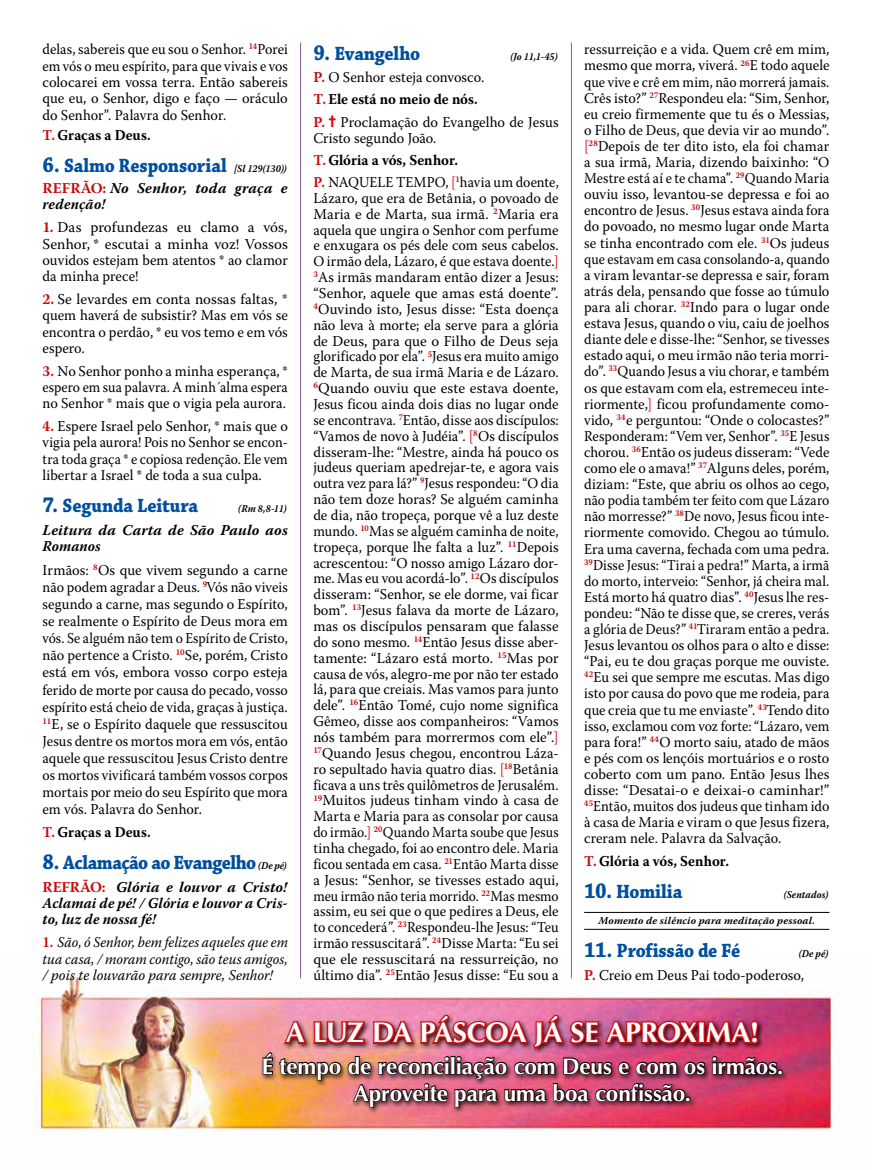
<style>
.page{position:relative;width:872px;height:1170px;background:#fff}
.page>*{position:absolute;margin:0;border:0;box-sizing:border-box;transform-origin:0 0}
.t1{font:700 28.5px "Optima";letter-spacing:-.025em;color:#fff}
.t2{font:700 22.5px/27px "Optima";letter-spacing:-.005em;color:#fff;text-align:center}
.t3{font:700 20.25px "Chaparral Pro";letter-spacing:-.01em;color:#004f9f;scale:.91 1}
.t4{font:700 20.25px "Chaparral Pro";letter-spacing:-.03em;color:#004f9f;scale:.91 1}
.t5{font:15px/15.9px "Warnock Pro";letter-spacing:.005em;color:#000;text-align:justify;scale:.95 1}
.t6{font:15px/17.1px "Warnock Pro";letter-spacing:.005em;color:#000;text-align:justify;scale:.96 1}
.t7{font:15px/16.4px "Warnock Pro";letter-spacing:.005em;color:#000;text-align:justify}
.t8{font:15px/16.4px "Warnock Pro";letter-spacing:.005em;color:#000;text-align:justify;scale:.93 1}
.t9{font:italic 700 15px/16.4px "Warnock Pro";letter-spacing:.01em;color:#000}
.t10{font:italic 15px/16.4px "Warnock Pro";color:#000;text-align:justify;scale:.92 1}
.t11{font:700 15px "Warnock Pro";letter-spacing:.005em;color:#000;scale:.95 1}
.t12{font:italic 700 10.5px "Warnock Pro";letter-spacing:.02em;color:#000}
.t13{font:italic 700 10.5px "Warnock Pro";letter-spacing:.02em;color:#000;scale:.91 1}
.s1{color:#c90c0f}
.s2{font-size:22.5px}
.s3{font-family:"Warnock Pro";font-style:italic;font-size:10.5px;color:#000}
.s4{font-style:normal;color:#c90c0f}
.s5{font-weight:700;color:#c90c0f}
.s6{font-weight:700;font-style:normal;color:#c90c0f}
.s7{font-weight:700}
.s8{font-family:"Monotype Sorts";font-size:16.5px;color:#e30613}
.s9{color:#e30613}
</style>
<div class="page">
<img style="left:34px;top:956px;width:801px;height:174px">
<img style="left:262px;top:967px;width:522px;height:163px">
<hr style="left:584px;top:911px;width:245px;height:1px;background:#000">
<hr style="left:584px;top:928px;width:245px;height:1px;background:#000">
<hr style="left:300px;top:43px;width:1px;height:935px;background:#8e5b9c">
<hr style="left:571px;top:43px;width:1px;height:935px;background:#8e5b9c">
<p class="t8" style="left:43px;top:41px;width:265px">delas, sabereis que eu sou o Senhor. <sup>14</sup>Porei em vós o meu espírito, para que vivais e vos colocarei em vossa terra. Então sabereis que eu, o Senhor, digo e faço — oráculo do Senhor”. Palavra do Senhor.</p>
<p class="t11" style="left:43px;top:126px;width:115px"><span class="s1">T.</span> Graças a Deus.</p>
<h3 class="t3" style="left:43px;top:154px;width:270px"><span class="s2">6.</span> Salmo Responsorial <span class="s3">[Sl 129(130))</span></h3>
<p class="t9" style="left:43px;top:180px;width:246px"><span class="s4">REFRÃO:</span> No Senhor, toda graça e redenção!</p>
<p class="t7" style="left:43px;top:219px;width:247px"><span class="s5">1.</span> Das profundezas eu clamo a vós, Senhor, * escutai a minha voz! Vossos ouvidos estejam bem atentos * ao clamor da minha prece!</p>
<p class="t7" style="left:43px;top:290px;width:247px"><span class="s5">2.</span> Se levardes em conta nossas faltas, * quem haverá de subsistir? Mas em vós se encontra o perdão, * eu vos temo e em vós espero.</p>
<p class="t5" style="left:43px;top:362px;width:260px;line-height:16.4px"><span class="s5">3.</span> No Senhor ponho a minha esperança, * espero em sua palavra. A minh´alma espera no Senhor * mais que o vigia pela aurora.</p>
<p class="t5" style="left:43px;top:418px;width:260px;line-height:16.4px"><span class="s5">4.</span> Espere Israel pelo Senhor, * mais que o vigia pela aurora! Pois no Senhor se encon&shy;tra toda graça * e copiosa redenção. Ele vem libertar a Israel * de toda a sua culpa.</p>
<h3 class="t3" style="left:43px;top:494px;width:172px"><span class="s2">7.</span> Segunda Leitura</h3>
<p class="t13" style="left:238px;top:502px;width:55px">(Rm 8,8-11)</p>
<p class="t9" style="left:43px;top:521px;width:247px">Leitura da Carta de São Paulo aos<br>Romanos</p>
<p class="t6" style="left:43px;top:561px;width:257px">Irmãos: <sup>8</sup>Os que vivem segundo a carne não podem agradar a Deus. <sup>9</sup>Vós não viveis segundo a carne, mas segundo o Espírito, se realmente o Espírito de Deus mora em vós. Se alguém não tem o Espírito de Cristo, não pertence a Cristo. <sup>10</sup>Se, porém, Cristo está em vós, embora vosso corpo esteja ferido de morte por causa do pecado, vosso espírito está cheio de vida, graças à justiça.<br><sup>11</sup>E, se o Espírito daquele que ressuscitou Jesus dentre os mortos mora em vós, então aquele que ressuscitou Jesus Cristo dentre os mortos vivificará também vossos corpos mortais por meio do seu Espírito que mora em vós. Palavra do Senhor.</p>
<p class="t11" style="left:43px;top:822px;width:115px"><span class="s1">T.</span> Graças a Deus.</p>
<h3 class="t4" style="left:43px;top:850px;width:270px"><span class="s2">8.</span> Aclamação ao Evangelho <span class="s3">(De pé)</span></h3>
<p class="t9" style="left:43px;top:878px;width:247px;text-align:justify"><span class="s4">REFRÃO:</span> Glória e louvor a Cristo!<br>Aclamai de pé! / Glória e louvor a Cris&shy;to, luz de nossa fé!</p>
<p class="t10" style="left:43px;top:933px;width:268px"><span class="s6">1.</span> São, ó Senhor, bem felizes aqueles que em tua casa, / moram contigo, são teus amigos, / pois te louvarão para sempre, Senhor!</p>
<h3 class="t3" style="left:313px;top:42px;width:119px"><span class="s2">9.</span> Evangelho</h3>
<p class="t13" style="left:510px;top:50px;width:53px">(Jo 11,1-45)</p>
<p class="t5" style="left:313px;top:66px;width:260px;line-height:22.2px;text-align:left"><span class="s5">P.</span> O Senhor esteja convosco.<br><span class="s5">T.</span> <span class="s7">Ele está no meio de nós.<br></span><span class="s5">P.</span> <span class="s8">=</span> Proclamação do Evangelho de Jesus</p>
<p class="t5" style="left:313px;top:126px;width:260px;line-height:22.2px;text-align:left">Cristo segundo João.<br><span class="s5">T.</span> <span class="s7">Glória a vós, Senhor.<br></span><span class="s5">P.</span> NAQUELE TEMPO, <span class="s9">[</span><sup>1</sup>havia um doente,</p>
<p class="t5" style="left:313px;top:190px;width:260px">Lázaro, que era de Betânia, o povoado de Maria e de Marta, sua irmã. <sup>2</sup>Maria era aquela que ungira o Senhor com perfume e enxugara os pés dele com seus cabelos.<br>O irmão dela, Lázaro, é que estava doente.<span class="s9">] </span><sup>3</sup>As irmãs mandaram então dizer a Jesus: “Senhor, aquele que amas está doente”.<br><sup>4</sup>Ouvindo isto, Jesus disse: “Esta doença não leva à morte; ela serve para a glória de Deus, para que o Filho de Deus seja glorificado por ela”. <sup>5</sup>Jesus era muito amigo de Marta, de sua irmã Maria e de Lázaro.<br><sup>6</sup>Quando ouviu que este estava doente, Jesus ficou ainda dois dias no lugar onde se encontrava. <sup>7</sup>Então, disse aos discípulos: “Vamos de novo à Judéia”. <span class="s9">[</span><sup>8</sup>Os discípulos disseram-lhe: “Mestre, ainda há pouco os judeus queriam apedrejar-te, e agora vais outra vez para lá?” <sup>9</sup>Jesus respondeu: “O dia não tem doze horas? Se alguém caminha de dia, não tropeça, porque vê a luz deste mundo. <sup>10</sup>Mas se alguém caminha de noite, tropeça, porque lhe falta a luz”. <sup>11</sup>Depois acrescentou: “O nosso amigo Lázaro dor&shy;me. Mas eu vou acordá-lo”. <sup>12</sup>Os discípulos disseram: “Senhor, se ele dorme, vai ficar bom”. <sup>13</sup>Jesus falava da morte de Lázaro, mas os discípulos pensaram que falasse do sono mesmo. <sup>14</sup>Então Jesus disse aber&shy;tamente: “Lázaro está morto. <sup>15</sup>Mas por causa de vós, alegro-me por não ter estado lá, para que creiais. Mas vamos para junto dele”. <sup>16</sup>Então Tomé, cujo nome significa Gêmeo, disse aos companheiros: “Vamos nós também para morrermos com ele”.<span class="s9">] </span><sup>17</sup>Quando Jesus chegou, encontrou Láza&shy;ro sepultado havia quatro dias. <span class="s9">[</span><sup>18</sup>Betânia ficava a uns três quilômetros de Jerusalém.<br><sup>19</sup>Muitos judeus tinham vindo à casa de Marta e Maria para as consolar por causa do irmão.<span class="s9">]</span> <sup>20</sup>Quando Marta soube que Jesus tinha chegado, foi ao encontro dele. Maria ficou sentada em casa. <sup>21</sup>Então Marta disse a Jesus: “Senhor, se tivesses estado aqui, meu irmão não teria morrido. <sup>22</sup>Mas mesmo assim, eu sei que o que pedires a Deus, ele to concederá”. <sup>23</sup>Respondeu-lhe Jesus: “Teu irmão ressuscitará”. <sup>24</sup>Disse Marta: “Eu sei que ele ressuscitará na ressurreição, no último dia”. <sup>25</sup>Então Jesus disse: “Eu sou a</p>
<p class="t5" style="left:584px;top:41px;width:260px">ressurreição e a vida. Quem crê em mim, mesmo que morra, viverá. <sup>26</sup>E todo aquele que vive e crê em mim, não morrerá jamais.<br>Crês isto?” <sup>27</sup>Respondeu ela: “Sim, Senhor, eu creio firmemente que tu és o Messias, o Filho de Deus, que devia vir ao mundo”. <span class="s9">[</span><sup>28</sup>Depois de ter dito isto, ela foi chamar a sua irmã, Maria, dizendo baixinho: “O Mestre está aí e te chama”. <sup>29</sup>Quando Maria ouviu isso, levantou-se depressa e foi ao encontro de Jesus. <sup>30</sup>Jesus estava ainda fora do povoado, no mesmo lugar onde Marta se tinha encontrado com ele. <sup>31</sup>Os judeus que estavam em casa consolando-a, quando a viram levantar-se depressa e sair, foram atrás dela, pensando que fosse ao túmulo para ali chorar. <sup>32</sup>Indo para o lugar onde estava Jesus, quando o viu, caiu de joelhos diante dele e disse-lhe: “Senhor, se tivesses estado aqui, o meu irmão não teria morri&shy;do”. <sup>33</sup>Quando Jesus a viu chorar, e também os que estavam com ela, estremeceu inte&shy;riormente,<span class="s9">]</span> ficou profundamente como&shy;vido, <sup>34</sup>e perguntou: “Onde o colocastes?” Responderam: “Vem ver, Senhor”. <sup>35</sup>E Jesus chorou. <sup>36</sup>Então os judeus disseram: “Vede como ele o amava!” <sup>37</sup>Alguns deles, porém, diziam: “Este, que abriu os olhos ao cego, não podia também ter feito com que Lázaro não morresse?” <sup>38</sup>De novo, Jesus ficou inte&shy;riormente comovido. Chegou ao túmulo.<br>Era uma caverna, fechada com uma pedra.<br><sup>39</sup>Disse Jesus: “Tirai a pedra!” Marta, a irmã do morto, interveio: “Senhor, já cheira mal.<br>Está morto há quatro dias”. <sup>40</sup>Jesus lhe res&shy;pondeu: “Não te disse que, se creres, verás a glória de Deus?” <sup>41</sup>Tiraram então a pedra.<br>Jesus levantou os olhos para o alto e disse: “Pai, eu te dou graças porque me ouviste.<br><sup>42</sup>Eu sei que sempre me escutas. Mas digo isto por causa do povo que me rodeia, para que creia que tu me enviaste”. <sup>43</sup>Tendo dito isso, exclamou com voz forte: “Lázaro, vem para fora!” <sup>44</sup>O morto saiu, atado de mãos e pés com os lençóis mortuários e o rosto coberto com um pano. Então Jesus lhes disse: “Desatai-o e deixai-o caminhar!” <sup>45</sup>Então, muitos dos judeus que tinham ido à casa de Maria e viram o que Jesus fizera, creram nele. Palavra da Salvação.</p>
<p class="t11" style="left:584px;top:851px;width:154px"><span class="s1">T.</span> Glória a vós, Senhor.</p>
<h3 class="t3" style="left:584px;top:879px;width:109px"><span class="s2">10.</span> Homilia</h3>
<p class="t13" style="left:784px;top:887px;width:50px">(Sentados)</p>
<p class="t12" style="left:598px;top:914px;width:218px">Momento de silêncio para meditação pessoal.</p>
<h3 class="t3" style="left:584px;top:939px;width:173px"><span class="s2">11.</span> Profissão de Fé</h3>
<p class="t13" style="left:798px;top:947px;width:34px">(De pé)</p>
<p class="t5" style="left:584px;top:966px;width:233px"><span class="s5">P.</span> Creio em Deus Pai todo-poderoso,</p>
<h1 class="t1" style="left:286px;top:1016px;width:475px">A LUZ DA PÁSCOA JÁ SE APROXIMA!</h1>
<h2 class="t2" style="left:262px;top:1052px;width:523px">É tempo de reconciliação com Deus e com os irmãos.<br>Aproveite para uma boa confissão.</h2>
</div>
